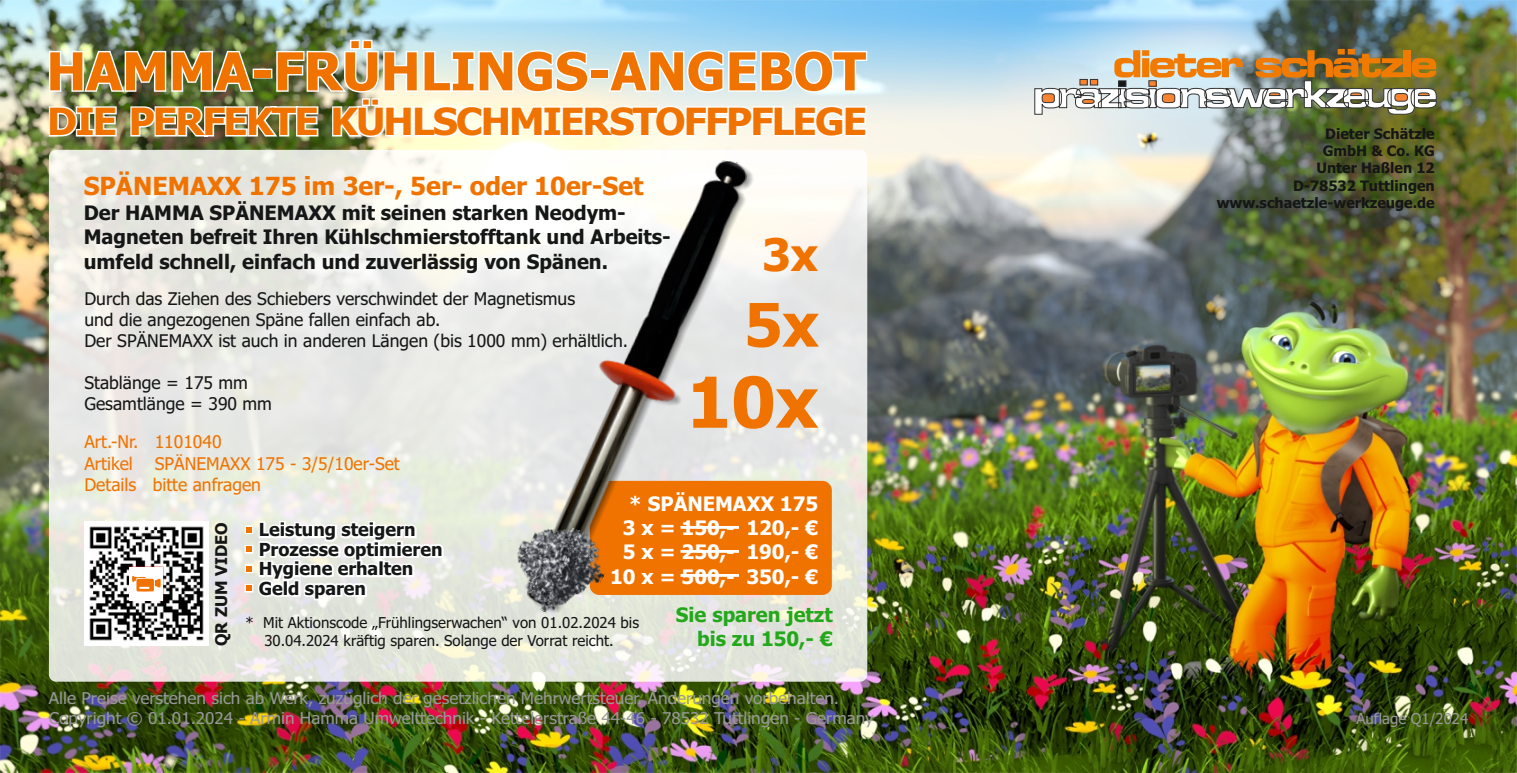
<style>
.page{position:relative;width:1517px;height:773px;background:#fff}
.page>*{position:absolute;margin:0;border:0;box-sizing:border-box;transform-origin:0 0}
.t1{font:700 70px "Tahoma";color:#f07300}
.t2{font:700 60px "Tahoma";color:#f07300}
.t3{font:700 52.25px "Tahoma";color:#f07300}
.t4{font:700 45px "Tahoma";color:#f07300}
.t5{font:700 37.5px "Tahoma";letter-spacing:-.045em;color:#f07300;scale:1.06 1}
.t6{font:700 31px "Tahoma";color:#fff}
.t7{font:700 25px "Tahoma";color:#f07300}
.t8{font:700 20px/24.2px "Tahoma";color:#151616}
.t9{font:700 20px/24.2px "Tahoma";color:#fff;text-align:right}
.t10{font:700 20px/24.2px "Tahoma";color:#24a81b;text-align:right}
.t11{font:700 18px/19.5px "Tahoma";color:#151616}
.t12{font:17.5px/21px "Tahoma";color:#151616}
.t13{font:17.5px/21px "Tahoma";color:#f07300}
.t14{font:16.25px/19.5px "Tahoma";color:#989899;scale:1.05 1}
.t15{font:700 16.25px "Tahoma";color:#151616}
.t16{font:15px/18px "Tahoma";color:#151616;text-align:center}
.t17{font:15px "Tahoma";color:#989899}
.t18{font:700 14.5px/17.2px "Tahoma";color:#151616;text-align:right}
</style>
<div class="page">
<img style="left:0;top:0;width:1516px;height:772px">
<div style="left:49px;top:150px;width:818px;height:531px;background:#fff;border-radius:7px;opacity:.85"></div>
<svg style="left:243px;top:519px;width:203px;height:83px"></svg>
<img style="left:47px;top:38px;width:821px;height:101px">
<img style="left:84px;top:521px;width:124px;height:124px">
<div style="left:130px;top:567px;width:33px;height:33px;background:#fff"></div>
<svg style="left:132px;top:576px;width:29px;height:15px"></svg>
<div style="left:590px;top:481px;width:242px;height:114px;background:#f07300;border-radius:10px"></div>
<img style="left:615px;top:156px;width:141px;height:464px">
<img style="left:525px;top:154px;width:223px;height:458px">
<img style="left:490px;top:506px;width:125px;height:120px">
<img style="left:1034px;top:49px;width:403px;height:66px">
<h3 class="t3" style="left:46px;top:50px;width:821px">HAMMA-FRÜHLINGS-ANGEBOT</h3>
<h3 class="t5" style="left:47px;top:106px;width:775px">DIE PERFEKTE KÜHLSCHMIERSTOFFPFLEGE</h3>
<h3 class="t7" style="left:84px;top:176px;width:561px">SPÄNEMAXX 175 im 3er-, 5er- oder 10er-Set</h3>
<p class="t8" style="left:84px;top:202px;width:588px">Der HAMMA SPÄNEMAXX mit seinen starken Neodym-<br>Magneten befreit Ihren Kühlschmierstofftank und Arbeits&shy;umfeld schnell, einfach und zuverlässig von Spänen.</p>
<p class="t12" style="left:84px;top:289px;width:545px">Durch das Ziehen des Schiebers verschwindet der Magnetismus<br>und die angezogenen Späne fallen einfach ab.<br>Der SPÄNEMAXX ist auch in anderen Längen (bis 1000 mm) erhältlich.</p>
<p class="t12" style="left:84px;top:373px;width:189px">Stablänge = 175 mm<br>Gesamtlänge = 390 mm</p>
<h3 class="t4" style="left:762px;top:236px;width:57px">3x</h3>
<h2 class="t2" style="left:744px;top:301px;width:76px">5x</h2>
<h1 class="t1" style="left:686px;top:374px;width:133px">10x</h1>
<p class="t13" style="left:84px;top:433px;width:139px">Art.-Nr. 1101040<br>Artikel</p>
<p class="t13" style="left:84px;top:454px;width:317px;text-indent:70px">SPÄNEMAXX 175 - 3/5/10er-Set<br>Details bitte anfragen</p>
<p class="t9" style="left:610px;top:493px;width:210px">* SPÄNEMAXX 175<br>3 x = 150,- 120,- €<br>5 x = 250,- 190,- €<br>10 x = 500,- 350,- €</p>
<p class="t11" style="left:259px;top:521px;width:185px">Leistung steigern<br>Prozesse optimieren<br>Hygiene erhalten<br>Geld sparen</p>
<p class="t15" style="left:215px;top:646px;width:126px;rotate:-90deg">QR ZUM VIDEO</p>
<p class="t9" style="left:704px;top:527px;width:69px">Set für</p>
<h3 class="t6" style="left:668px;top:556px;width:141px">* 649,- €</h3>
<p class="t10" style="left:676px;top:603px;width:158px">Sie sparen jetzt bis zu 150,- €</p>
<p class="t16" style="left:246px;top:615px;width:395px">* Mit Aktionscode „Frühlingserwachen“ von 01.02.2024 bis<br>30.04.2024 kräftig sparen. Solange der Vorrat reicht.</p>
<p class="t14" style="left:49px;top:690px;width:787px">Alle Preise verstehen sich ab Werk, zuzüglich der gesetzlichen Mehrwertsteuer. Änderungen vorbehalten.<br>Copyright © 01.01.2024 - Armin Hamma Umwelttechnik - Kettelerstraße 44-46 - 78532 Tuttlingen - Germany</p>
<p class="t18" style="left:1216px;top:126px;width:220px">Dieter Schätzle<br>GmbH &amp; Co. KG<br>Unter Haßlen 12<br>D-78532 Tuttlingen www.schaetzle-werkzeuge.de</p>
<p class="t17" style="left:1356px;top:712px;width:113px">Auflage Q1/2024</p>
</div>
